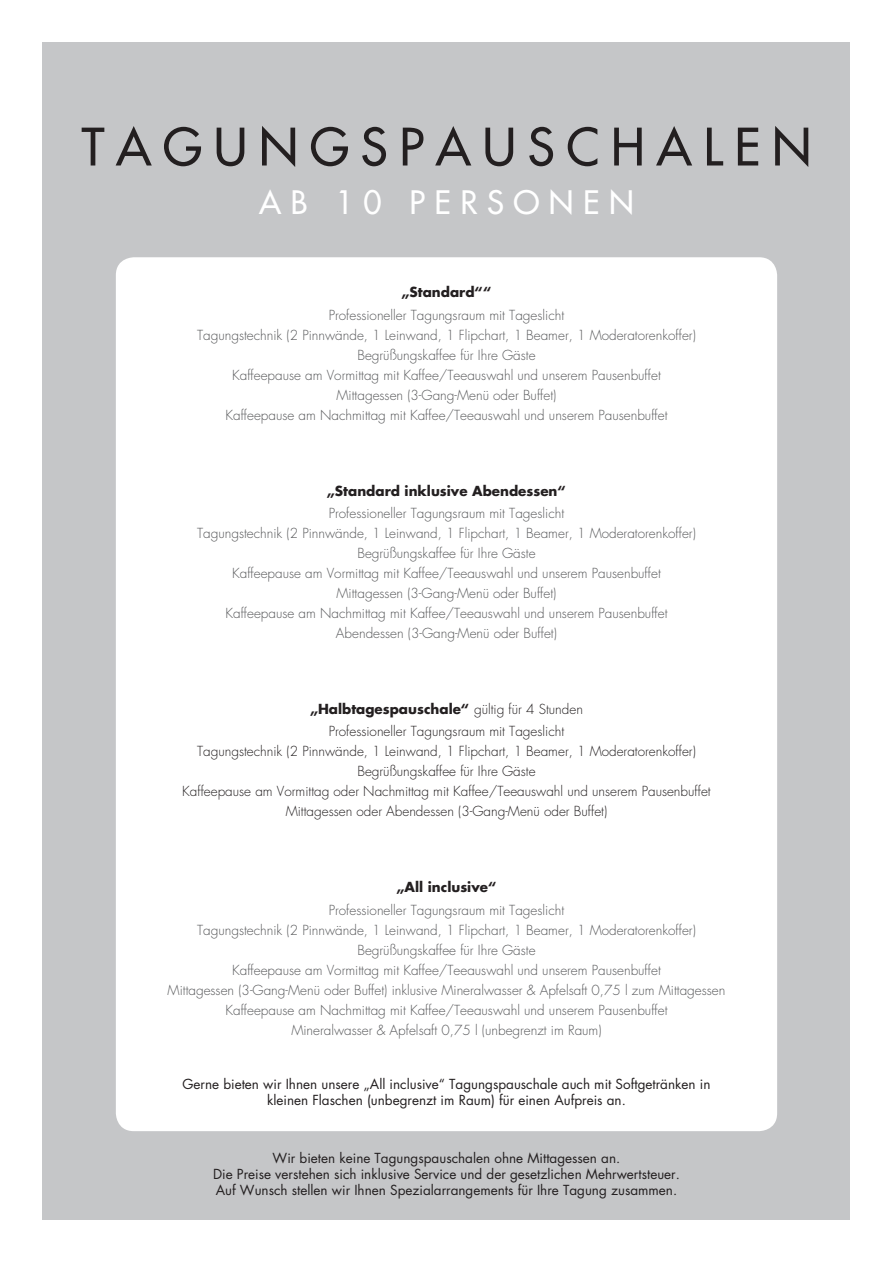
<style>
.page{position:relative;width:893px;height:1263px;background:#fff}
.page>*{position:absolute;margin:0;border:0;box-sizing:border-box;transform-origin:0 0}
.t1{font:50.25px "Futura EL";letter-spacing:.23em;color:#231f20}
.t2{font:31.5px "Futura EL";letter-spacing:.3em;color:#fff}
.t3{font:300 13.5px "Futura EL";color:#57585a}
.t4{font:13.5px/15.8px "Futura EL";color:#231f20;text-align:center}
.t5{font:300 13.5px "Futura EL";color:#231f20}
.t6{font:700 13.5px "Futura EL";color:#231f20}
.s1{font-weight:300}
</style>
<div class="page">
<div style="left:43px;top:43px;width:807px;height:1177px;background:#c5c6c8"></div>
<div style="left:116px;top:257px;width:661px;height:874px;background:#fff;border-radius:18px"></div>
<p class="t1" style="left:82px;top:115px;width:731px">TAGUNGSPAUSCHALEN</p>
<p class="t2" style="left:259px;top:182px;width:376px">AB 10 PERSONEN</p>
<p class="t6" style="left:401px;top:283px;width:92px">„Standard““</p>
<p class="t3" style="left:329px;top:306px;width:237px">Professioneller Tagungsraum mit Tageslicht</p>
<p class="t3" style="left:197px;top:326px;width:500px">Tagungstechnik (2 Pinnwände, 1 Leinwand, 1 Flipchart, 1 Beamer, 1 Moderatorenkoffer)</p>
<p class="t3" style="left:357px;top:346px;width:180px">Begrüßungskaffee für Ihre Gäste</p>
<p class="t3" style="left:232px;top:366px;width:430px">Kaffeepause am Vormittag mit Kaffee/Teeauswahl und unserem Pausenbuffet</p>
<p class="t3" style="left:337px;top:386px;width:221px">Mittagessen (3-Gang-Menü oder Buffet)</p>
<p class="t3" style="left:225px;top:406px;width:444px">Kaffeepause am Nachmittag mit Kaffee/Teeauswahl und unserem Pausenbuffet</p>
<p class="t6" style="left:327px;top:482px;width:241px">„Standard inklusive Abendessen“</p>
<p class="t3" style="left:329px;top:505px;width:237px">Professioneller Tagungsraum mit Tageslicht</p>
<p class="t3" style="left:197px;top:525px;width:500px">Tagungstechnik (2 Pinnwände, 1 Leinwand, 1 Flipchart, 1 Beamer, 1 Moderatorenkoffer)</p>
<p class="t3" style="left:357px;top:545px;width:180px">Begrüßungskaffee für Ihre Gäste</p>
<p class="t3" style="left:232px;top:565px;width:430px">Kaffeepause am Vormittag mit Kaffee/Teeauswahl und unserem Pausenbuffet</p>
<p class="t3" style="left:337px;top:585px;width:221px">Mittagessen (3-Gang-Menü oder Buffet)</p>
<p class="t3" style="left:225px;top:605px;width:444px">Kaffeepause am Nachmittag mit Kaffee/Teeauswahl und unserem Pausenbuffet</p>
<p class="t3" style="left:336px;top:625px;width:223px">Abendessen (3-Gang-Menü oder Buffet)</p>
<p class="t6" style="left:310px;top:700px;width:274px">„Halbtagespauschale“ <span class="s1">gültig für 4 Stunden</span></p>
<p class="t5" style="left:329px;top:723px;width:237px">Professioneller Tagungsraum mit Tageslicht</p>
<p class="t5" style="left:197px;top:743px;width:500px">Tagungstechnik (2 Pinnwände, 1 Leinwand, 1 Flipchart, 1 Beamer, 1 Moderatorenkoffer)</p>
<p class="t5" style="left:357px;top:763px;width:180px">Begrüßungskaffee für Ihre Gäste</p>
<p class="t5" style="left:182px;top:783px;width:530px">Kaffeepause am Vormittag oder Nachmittag mit Kaffee/Teeauswahl und unserem Pausenbuffet</p>
<p class="t5" style="left:286px;top:803px;width:323px">Mittagessen oder Abendessen (3-Gang-Menü oder Buffet)</p>
<p class="t6" style="left:396px;top:878px;width:101px">„All inclusive“</p>
<p class="t3" style="left:329px;top:901px;width:237px">Professioneller Tagungsraum mit Tageslicht</p>
<p class="t3" style="left:197px;top:921px;width:500px">Tagungstechnik (2 Pinnwände, 1 Leinwand, 1 Flipchart, 1 Beamer, 1 Moderatorenkoffer)</p>
<p class="t3" style="left:357px;top:941px;width:180px">Begrüßungskaffee für Ihre Gäste</p>
<p class="t3" style="left:232px;top:961px;width:430px">Kaffeepause am Vormittag mit Kaffee/Teeauswahl und unserem Pausenbuffet</p>
<p class="t3" style="left:168px;top:981px;width:559px">Mittagessen (3-Gang-Menü oder Buffet) inklusive Mineralwasser &amp; Apfelsaft 0,75 l zum Mittagessen</p>
<p class="t3" style="left:225px;top:1001px;width:444px">Kaffeepause am Nachmittag mit Kaffee/Teeauswahl und unserem Pausenbuffet</p>
<p class="t3" style="left:291px;top:1021px;width:312px">Mineralwasser &amp; Apfelsaft 0,75 l (unbegrenzt im Raum)</p>
<p class="t4" style="left:182px;top:1077px;width:529px">Gerne bieten wir Ihnen unsere „All inclusive“ Tagungspauschale auch mit Softgetränken in kleinen Flaschen (unbegrenzt im Raum) für einen Aufpreis an.</p>
<p class="t4" style="left:273px;top:1151px;width:349px">Wir bieten keine Tagungspauschalen ohne Mittagessen an.</p>
<p class="t4" style="left:213px;top:1166px;width:468px">Die Preise verstehen sich inklusive Service und der gesetzlichen Mehrwertsteuer.</p>
<p class="t4" style="left:216px;top:1182px;width:463px">Auf Wunsch stellen wir Ihnen Spezialarrangements für Ihre Tagung zusammen.</p>
</div>
